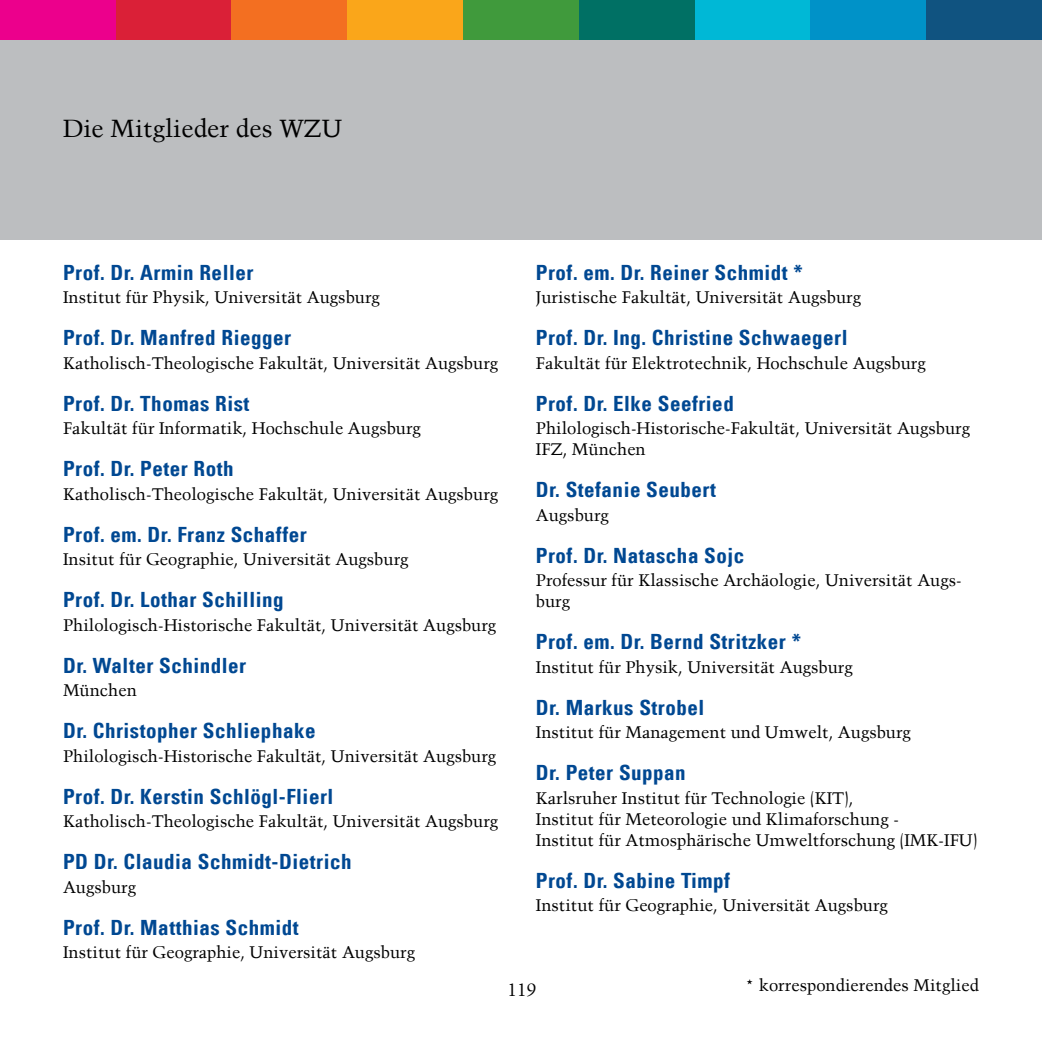
<style>
.page{position:relative;width:1042px;height:1042px;background:#fff}
.page>*{position:absolute;margin:0;border:0;box-sizing:border-box;transform-origin:0 0}
.t1{font:24.5px "Trump Mediaeval LT";color:#000}
.t2{font:21px "Univers Com 67 Bold Cond";letter-spacing:.025em;color:#004892}
.t3{font:17.5px "Trump Mediaeval LT";color:#000}
.t4{font:16.62px/21px "Trump Mediaeval LT";color:#000}
</style>
<div class="page">
<div style="left:0;top:0;width:1042px;height:240px;background:#bcbec0"></div>
<div style="left:0;top:0;width:116px;height:40px;background:#ec008c"></div>
<div style="left:116px;top:0;width:115px;height:40px;background:#da2037"></div>
<div style="left:231px;top:0;width:116px;height:40px;background:#f36f21"></div>
<div style="left:347px;top:0;width:116px;height:40px;background:#faa61a"></div>
<div style="left:463px;top:0;width:116px;height:40px;background:#409a3c"></div>
<div style="left:579px;top:0;width:115px;height:40px;background:#007064"></div>
<div style="left:694px;top:0;width:116px;height:40px;background:#00b8d6"></div>
<div style="left:810px;top:0;width:116px;height:40px;background:#0092c8"></div>
<div style="left:926px;top:0;width:116px;height:40px;background:#105380"></div>
<h1 class="t1" style="left:63px;top:113px;width:281px">Die Mitglieder des WZU</h1>
<p class="t2" style="left:63px;top:259px;width:192px">Prof. Dr. Armin Reller</p>
<p class="t4" style="left:63px;top:287px;width:318px">Institut für Physik, Universität Augsburg</p>
<p class="t2" style="left:63px;top:325px;width:230px">Prof. Dr. Manfred Riegger</p>
<p class="t4" style="left:63px;top:352px;width:436px">Katholisch-Theologische Fakultät, Universität Augsburg</p>
<p class="t2" style="left:63px;top:390px;width:188px">Prof. Dr. Thomas Rist</p>
<p class="t4" style="left:63px;top:418px;width:359px">Fakultät für Informatik, Hochschule Augsburg</p>
<p class="t2" style="left:63px;top:456px;width:172px">Prof. Dr. Peter Roth</p>
<p class="t4" style="left:63px;top:483px;width:436px">Katholisch-Theologische Fakultät, Universität Augsburg</p>
<p class="t2" style="left:63px;top:521px;width:245px">Prof. em. Dr. Franz Schaffer</p>
<p class="t4" style="left:63px;top:549px;width:347px">Insitut für Geographie, Universität Augsburg</p>
<p class="t2" style="left:63px;top:587px;width:222px">Prof. Dr. Lothar Schilling</p>
<p class="t4" style="left:63px;top:614px;width:435px">Philologisch-Historische Fakultät, Universität Augsburg</p>
<p class="t2" style="left:63px;top:652px;width:185px">Dr. Walter Schindler</p>
<p class="t4" style="left:63px;top:680px;width:75px">München</p>
<p class="t2" style="left:63px;top:718px;width:254px">Dr. Christopher Schliephake</p>
<p class="t4" style="left:63px;top:745px;width:435px">Philologisch-Historische Fakultät, Universität Augsburg</p>
<p class="t2" style="left:63px;top:783px;width:272px">Prof. Dr. Kerstin Schlögl-Flierl</p>
<p class="t4" style="left:63px;top:811px;width:436px">Katholisch-Theologische Fakultät, Universität Augsburg</p>
<p class="t2" style="left:63px;top:849px;width:290px">PD Dr. Claudia Schmidt-Dietrich</p>
<p class="t4" style="left:63px;top:876px;width:74px">Augsburg</p>
<p class="t2" style="left:63px;top:914px;width:237px">Prof. Dr. Matthias Schmidt</p>
<p class="t4" style="left:63px;top:942px;width:353px">Institut für Geographie, Universität Augsburg</p>
<p class="t2" style="left:536px;top:259px;width:268px">Prof. em. Dr. Reiner Schmidt *</p>
<p class="t4" style="left:536px;top:287px;width:327px">Juristische Fakultät, Universität Augsburg</p>
<p class="t2" style="left:536px;top:325px;width:313px">Prof. Dr. Ing. Christine Schwaegerl</p>
<p class="t4" style="left:536px;top:352px;width:391px">Fakultät für Elektrotechnik, Hochschule Augsburg</p>
<p class="t2" style="left:536px;top:390px;width:199px">Prof. Dr. Elke Seefried</p>
<p class="t4" style="left:536px;top:418px;width:436px">Philologisch-Historische-Fakultät, Universität Augsburg<br>IFZ, München</p>
<p class="t2" style="left:536px;top:477px;width:182px">Dr. Stefanie Seubert</p>
<p class="t4" style="left:536px;top:504px;width:74px">Augsburg</p>
<p class="t2" style="left:536px;top:542px;width:210px">Prof. Dr. Natascha Sojc</p>
<p class="t4" style="left:536px;top:570px;width:427px">Professur für Klassische Archäologie, Universität Augs&shy;burg</p>
<p class="t2" style="left:536px;top:629px;width:267px">Prof. em. Dr. Bernd Stritzker *</p>
<p class="t4" style="left:536px;top:656px;width:318px">Institut für Physik, Universität Augsburg</p>
<p class="t2" style="left:536px;top:694px;width:170px">Dr. Markus Strobel</p>
<p class="t4" style="left:536px;top:722px;width:376px">Institut für Management und Umwelt, Augsburg</p>
<p class="t2" style="left:536px;top:760px;width:151px">Dr. Peter Suppan</p>
<p class="t4" style="left:536px;top:787px;width:443px">Karlsruher Institut für Technologie (KIT),<br>Institut für Meteorologie und Klimaforschung -<br>Institut für Atmosphärische Umweltforschung (IMK-IFU)</p>
<p class="t2" style="left:536px;top:867px;width:195px">Prof. Dr. Sabine Timpf</p>
<p class="t4" style="left:536px;top:895px;width:353px">Institut für Geographie, Universität Augsburg</p>
<p class="t3" style="left:507px;top:979px;width:31px">119</p>
<p class="t4" style="left:745px;top:974px;width:235px">* korrespondierendes Mitglied</p>
</div>
